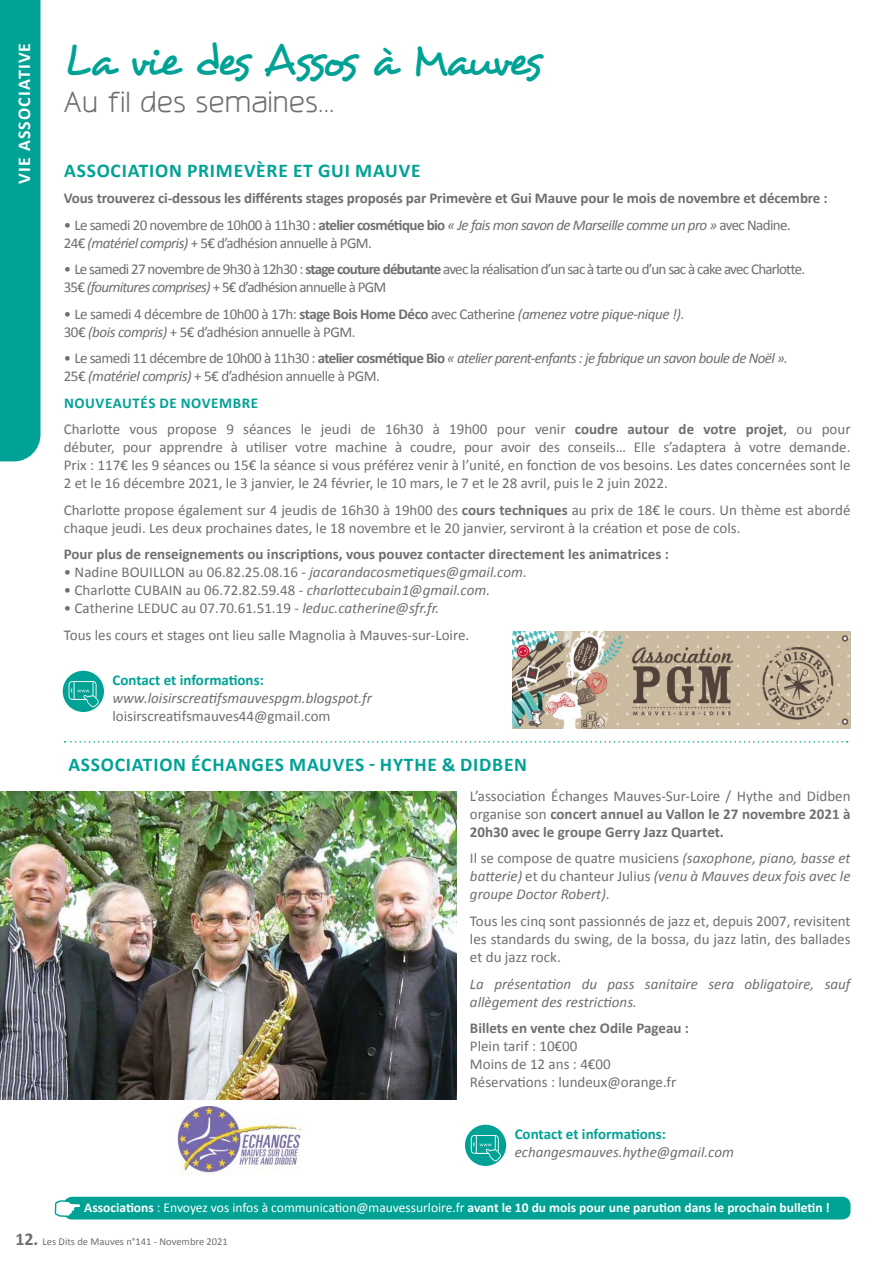
<style>
.page{position:relative;width:893px;height:1263px;background:#fff}
.page>*{position:absolute;margin:0;border:0;box-sizing:border-box;transform-origin:0 0}
.t1{font:44.25px "Desyrel";letter-spacing:-.08em;color:#00a295}
.t2{font:27px "amatracagrotesque";letter-spacing:.05em;color:#706f6f}
.t3{font:700 19.5px "Calibri";letter-spacing:.04em;color:#00a295}
.t4{font:700 18px "Calibri";letter-spacing:.065em;color:#fff}
.t5{font:15px/18px "Calibri";color:#706f6f;text-align:justify}
.t6{font:italic 15px/18px "Calibri";color:#706f6f}
.t7{font:700 15px/18px "Calibri";letter-spacing:-.01em;color:#706f6f;text-align:justify}
.t8{font:15px/18px "Calibri";letter-spacing:-.05em;color:#706f6f}
.t9{font:italic 15px/18px "Calibri";letter-spacing:-.04em;color:#706f6f}
.t10{font:15px/18px "Calibri";letter-spacing:-.04em;color:#706f6f}
.t11{font:15px/18px "Calibri";letter-spacing:-.03em;color:#706f6f}
.t12{font:700 15px "Calibri";letter-spacing:.04em;color:#00a295}
.t13{font:700 13.5px "Calibri";color:#fff}
.t14{font:10.5px "Calibri";color:#706f6f}
.s1{font-weight:700}
.s2{font-style:italic}
.s3{font-style:normal}
.s4{font-weight:700;font-style:normal}
.s5{font-weight:700;font-style:normal;color:#00a295}
.s6{font-weight:400}
.s7{font-weight:700;font-size:18px}
</style>
<div class="page">
<div style="left:0;top:0;width:40px;height:461px;background:#00a295"></div>
<div style="left:64px;top:1197px;width:786px;height:22px;background:#00a295;border-radius:9px"></div>
<svg style="left:55px;top:1200px;width:26px;height:17px"></svg>
<div style="left:63px;top:671px;width:41px;height:41px;background:#00a295;border-radius:50%"></div>
<svg style="left:69px;top:681px;width:30px;height:26px"></svg>
<img style="left:513px;top:632px;width:337px;height:96px">
<div style="left:465px;top:1125px;width:41px;height:41px;background:#00a295;border-radius:50%"></div>
<svg style="left:471px;top:1135px;width:30px;height:26px"></svg>
<svg style="left:65px;top:741px;width:783px;height:2px"></svg>
<img style="left:0;top:791px;width:457px;height:308px">
<img style="left:177px;top:1107px;width:125px;height:68px">
<p class="t4" style="left:13px;top:184px;width:142px;rotate:-90deg">VIE ASSOCIATIVE</p>
<p class="t1" style="left:64px;top:33px;width:479px">La vie des Assos à Mauves</p>
<p class="t2" style="left:64px;top:80px;width:272px">Au fil des semaines...</p>
<p class="t3" style="left:64px;top:158px;width:358px">ASSOCIATION PRIMEVÈRE ET GUI MAUVE</p>
<p class="t7" style="left:64px;top:189px;width:765px">Vous trouverez ci-dessous les différents stages proposés par Primevère et Gui Mauve pour le mois de novembre et décembre :</p>
<p class="t10" style="left:64px;top:216px;width:729px">• Le samedi 20 novembre de 10h00 à 11h30 : <span class="s1">atelier cosmétique bio</span> <span class="s2">« Je fais mon savon de Marseille comme un pro »</span> avec Nadine.<br>24€ <span class="s2">(matériel compris)</span> + 5€ d’adhésion annuelle à PGM.</p>
<p class="t8" style="left:64px;top:260px;width:743px">• Le samedi 27 novembre de 9h30 à 12h30 : <span class="s1">stage couture débutante</span> avec la réalisation d’un sac à tarte ou d’un sac à cake avec Charlotte.<br>35€ <span class="s2">(fournitures comprises)</span> + 5€ d’adhésion annuelle à PGM</p>
<p class="t11" style="left:64px;top:305px;width:622px">• Le samedi 4 décembre de 10h00 à 17h: <span class="s1">stage Bois Home Déco</span> avec Catherine <span class="s2">(amenez votre pique-nique !)</span>.<br>30€ <span class="s2">(bois compris)</span> + 5€ d’adhésion annuelle à PGM.</p>
<p class="t9" style="left:64px;top:348px;width:726px"><span class="s3">• Le samedi 11 décembre de 10h00 à 11h30 :</span> <span class="s4">atelier cosmétique Bio</span> « atelier parent-enfants : je fabrique un savon boule de Noël ».<br><span class="s3">25€</span> (matériel compris) <span class="s3">+ 5€ d’adhésion annuelle à PGM.</span></p>
<p class="t12" style="left:64px;top:393px;width:196px">NOUVEAUTÉS DE NOVEMBRE</p>
<p class="t5" style="left:64px;top:420px;width:788px">Charlotte vous propose 9 séances le jeudi de 16h30 à 19h00 pour venir <span class="s1">coudre autour de votre projet</span>, ou pour débuter, pour apprendre à utiliser votre machine à coudre, pour avoir des conseils… Elle s’adaptera à votre demande.<br>Prix : 117€ les 9 séances ou 15€ la séance si vous préférez venir à l’unité, en fonction de vos besoins. Les dates concernées sont le 2 et le 16 décembre 2021, le 3 janvier, le 24 février, le 10 mars, le 7 et le 28 avril, puis le 2 juin 2022.</p>
<p class="t5" style="left:64px;top:501px;width:788px">Charlotte propose également sur 4 jeudis de 16h30 à 19h00 des <span class="s1">cours techniques</span> au prix de 18€ le cours. Un thème est abordé chaque jeudi. Les deux prochaines dates, le 18 novembre et le 20 janvier, serviront à la création et pose de cols.</p>
<p class="t7" style="left:64px;top:545px;width:607px">Pour plus de renseignements ou inscriptions, vous pouvez contacter directement les animatrices :</p>
<p class="t5" style="left:64px;top:563px;width:464px">• Nadine BOUILLON au 06.82.25.08.16 - <span class="s2">jacarandacosmetiques@gmail.com</span>.</p>
<p class="t5" style="left:64px;top:581px;width:428px">• Charlotte CUBAIN au 06.72.82.59.48 - <span class="s2">charlottecubain1@gmail.com.</span></p>
<p class="t5" style="left:64px;top:599px;width:377px">• Catherine LEDUC au 07.70.61.51.19 - <span class="s2">leduc.catherine@sfr.fr.</span></p>
<p class="t5" style="left:64px;top:626px;width:407px">Tous les cours et stages ont lieu salle Magnolia à Mauves-sur-Loire.</p>
<p class="t6" style="left:112px;top:670px;width:261px"><span class="s5">Contact et informations: </span>www.loisirscreatifsmauvespgm.blogspot.fr <span class="s3">loisirscreatifsmauves44@gmail.com</span></p>
<p class="t3" style="left:68px;top:752px;width:460px">ASSOCIATION ÉCHANGES MAUVES - HYTHE &amp; DIDBEN</p>
<p class="t7" style="left:470px;top:787px;width:382px"><span class="s6">L’association Échanges Mauves-Sur-Loire / Hythe and Didben organise son</span> concert annuel au Vallon le 27 novembre 2021 à 20h30 avec le groupe Gerry Jazz Quartet.</p>
<p class="t6" style="left:470px;top:849px;width:382px;text-align:justify"><span class="s3">Il se compose de quatre musiciens</span> (saxophone, piano, basse et batterie) <span class="s3">et du chanteur Julius</span> (venu à Mauves deux fois avec le groupe Doctor Robert)<span class="s3">.</span></p>
<p class="t5" style="left:470px;top:912px;width:382px">Tous les cinq sont passionnés de jazz et, depuis 2007, revisitent les standards du swing, de la bossa, du jazz latin, des ballades et du jazz rock.</p>
<p class="t6" style="left:470px;top:974px;width:382px">La présentation du pass sanitaire sera obligatoire, sauf allègement des restrictions.</p>
<p class="t5" style="left:470px;top:1019px;width:221px;text-align:left"><span class="s1">Billets en vente chez Odile Pageau :<br></span>Plein tarif : 10€00<br>Moins de 12 ans : 4€00<br>Réservations : lundeux@orange.fr</p>
<p class="t6" style="left:515px;top:1124px;width:221px"><span class="s5">Contact et informations: </span>echangesmauves.hythe@gmail.com</p>
<p class="t13" style="left:84px;top:1199px;width:747px">Associations <span class="s6">: Envoyez vos infos à communication@mauvessurloire.fr</span> avant le 10 du mois pour une parution dans le prochain bulletin !</p>
<p class="t14" style="left:15px;top:1235px;width:214px"><span class="s7">12.</span> Les Dits de Mauves n°141 - Novembre 2021</p>
</div>
